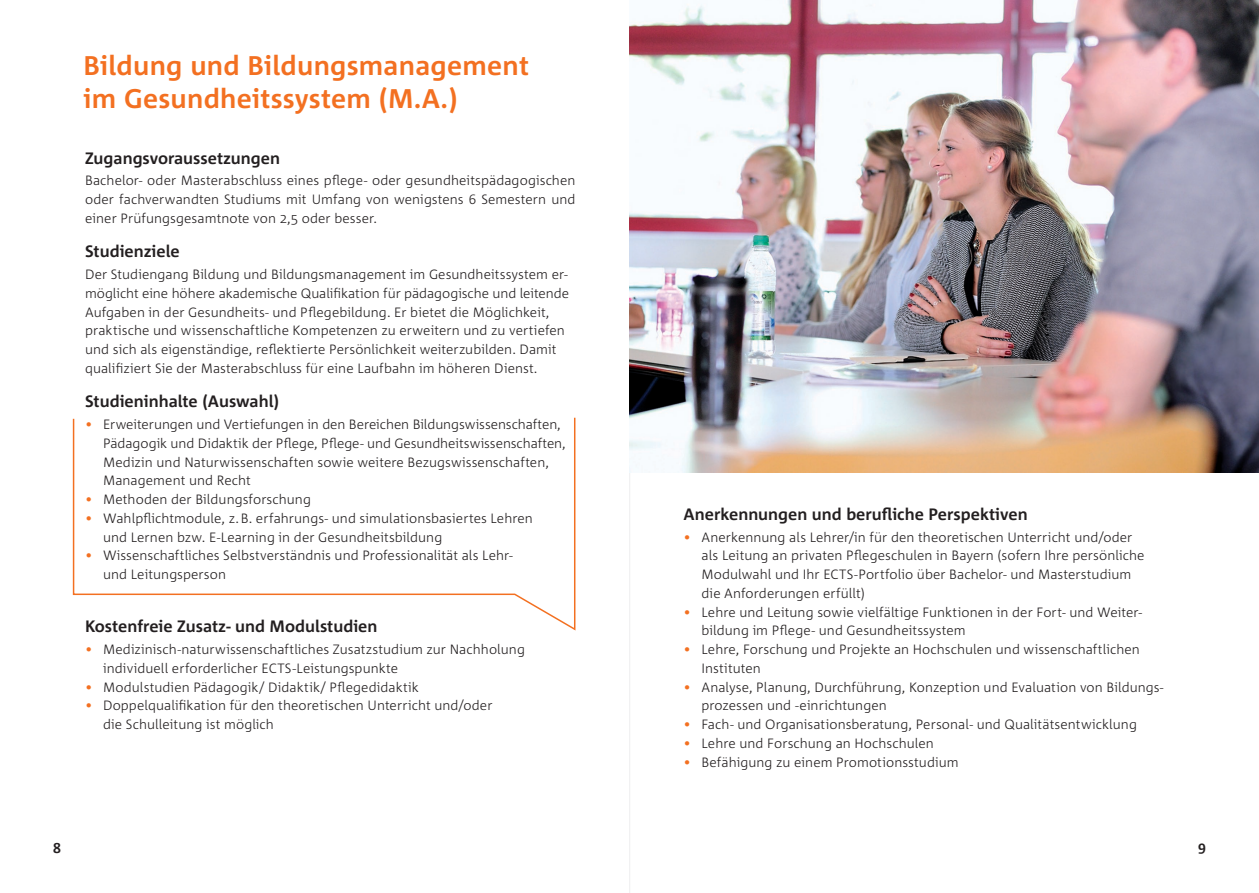
<style>
.page{position:relative;width:1259px;height:893px;background:#fff}
.page>*{position:absolute;margin:0;border:0;box-sizing:border-box;transform-origin:0 0}
.t1{font:700 27px/32.7px "Corpid";letter-spacing:.01em;color:#f37021}
.t2{font:700 16.5px "Corpid";color:#231f20}
.t3{font:700 14.25px "Corpid";color:#231f20}
.t4{font:300 13.5px/18.8px "Corpid";letter-spacing:.005em;color:#231f20}
.s1{color:#f37021}
</style>
<div class="page">
<hr style="left:629px;top:0;width:1px;height:893px;background:#dcddde">
<svg style="left:72px;top:417px;width:504px;height:214px"></svg>
<img style="left:629px;top:0;width:630px;height:472px">
<h1 class="t1" style="left:84px;top:50px;width:447px">Bildung und Bildungsmanagement im Gesundheitssystem (M.A.)</h1>
<p class="t2" style="left:85px;top:149px;width:197px">Zugangsvoraussetzungen</p>
<p class="t4" style="left:85px;top:171px;width:492px;text-align:justify">Bachelor- oder Masterabschluss eines pflege- oder gesundheitspädagogischen oder fachverwandten Studiums mit Umfang von wenigstens 6 Semestern und einer Prüfungsgesamtnote von 2,5 oder besser.</p>
<p class="t2" style="left:85px;top:242px;width:96px">Studienziele</p>
<p class="t4" style="left:85px;top:265px;width:485px">Der Studiengang Bildung und Bildungsmanagement im Gesundheitssystem er&shy;möglicht eine höhere akademische Qualifikation für pädagogische und leitende Aufgaben in der Gesundheits- und Pflegebildung. Er bietet die Möglichkeit, praktische und wissenschaftliche Kompetenzen zu erweitern und zu vertiefen und sich als eigenständige, reflektierte Persönlichkeit weiterzubilden. Damit qualifiziert Sie der Masterabschluss für eine Laufbahn im höheren Dienst.</p>
<p class="t2" style="left:85px;top:392px;width:196px">Studieninhalte (Auswahl)</p>
<p class="t4" style="left:103px;top:415px;width:464px;text-indent:-18px"><span class="s1">•</span> Erweiterungen und Vertiefungen in den Bereichen Bildungswissenschaften, Pädagogik und Didaktik der Pflege, Pflege- und Gesundheitswissenschaften, Medizin und Naturwissenschaften sowie weitere Bezugswissenschaften, Management und Recht</p>
<p class="t4" style="left:85px;top:490px;width:227px"><span class="s1">•</span> Methoden der Bildungsforschung</p>
<p class="t4" style="left:103px;top:509px;width:431px;text-indent:-18px"><span class="s1">•</span> Wahlpflichtmodule, z.B. erfahrungs- und simulationsbasiertes Lehren und Lernen bzw. E-Learning in der Gesundheitsbildung</p>
<p class="t4" style="left:103px;top:546px;width:411px;text-indent:-18px"><span class="s1">•</span> Wissenschaftliches Selbstverständnis und Professionalität als Lehr&shy;und Leitungsperson</p>
<p class="t2" style="left:85px;top:617px;width:294px">Kostenfreie Zusatz- und Modulstudien</p>
<p class="t4" style="left:103px;top:640px;width:423px;text-indent:-18px"><span class="s1">•</span> Medizinisch-naturwissenschaftliches Zusatzstudium zur Nachholung individuell erforderlicher ECTS-Leistungspunkte</p>
<p class="t4" style="left:85px;top:678px;width:335px"><span class="s1">•</span> Modulstudien Pädagogik/ Didaktik/ Pflegedidaktik</p>
<p class="t4" style="left:103px;top:696px;width:391px;text-indent:-18px"><span class="s1">•</span> Doppelqualifikation für den theoretischen Unterricht und/oder die Schulleitung ist möglich</p>
<p class="t2" style="left:683px;top:505px;width:346px">Anerkennungen und berufliche Perspektiven</p>
<p class="t4" style="left:701px;top:528px;width:444px;text-indent:-18px"><span class="s1">•</span> Anerkennung als Lehrer/in für den theoretischen Unterricht und/oder als Leitung an privaten Pflegeschulen in Bayern (sofern Ihre persönliche Modulwahl und Ihr ECTS-Portfolio über Bachelor- und Masterstudium die Anforderungen erfüllt)</p>
<p class="t4" style="left:701px;top:603px;width:442px;text-indent:-18px"><span class="s1">•</span> Lehre und Leitung sowie vielfältige Funktionen in der Fort- und Weiter&shy;bildung im Pflege- und Gesundheitssystem</p>
<p class="t4" style="left:701px;top:640px;width:440px;text-indent:-18px"><span class="s1">•</span> Lehre, Forschung und Projekte an Hochschulen und wissenschaftlichen<br>Instituten</p>
<p class="t4" style="left:701px;top:678px;width:463px;text-indent:-18px"><span class="s1">•</span> Analyse, Planung, Durchführung, Konzeption und Evaluation von Bildungs&shy;prozessen und -einrichtungen</p>
<p class="t4" style="left:683px;top:715px;width:455px"><span class="s1">•</span> Fach- und Organisationsberatung, Personal- und Qualitätsentwicklung</p>
<p class="t4" style="left:683px;top:734px;width:252px"><span class="s1">•</span> Lehre und Forschung an Hochschulen</p>
<p class="t4" style="left:683px;top:753px;width:277px"><span class="s1">•</span> Befähigung zu einem Promotionsstudium</p>
<p class="t3" style="left:53px;top:840px;width:9px">8</p>
<p class="t3" style="left:1198px;top:839px;width:9px">9</p>
</div>
